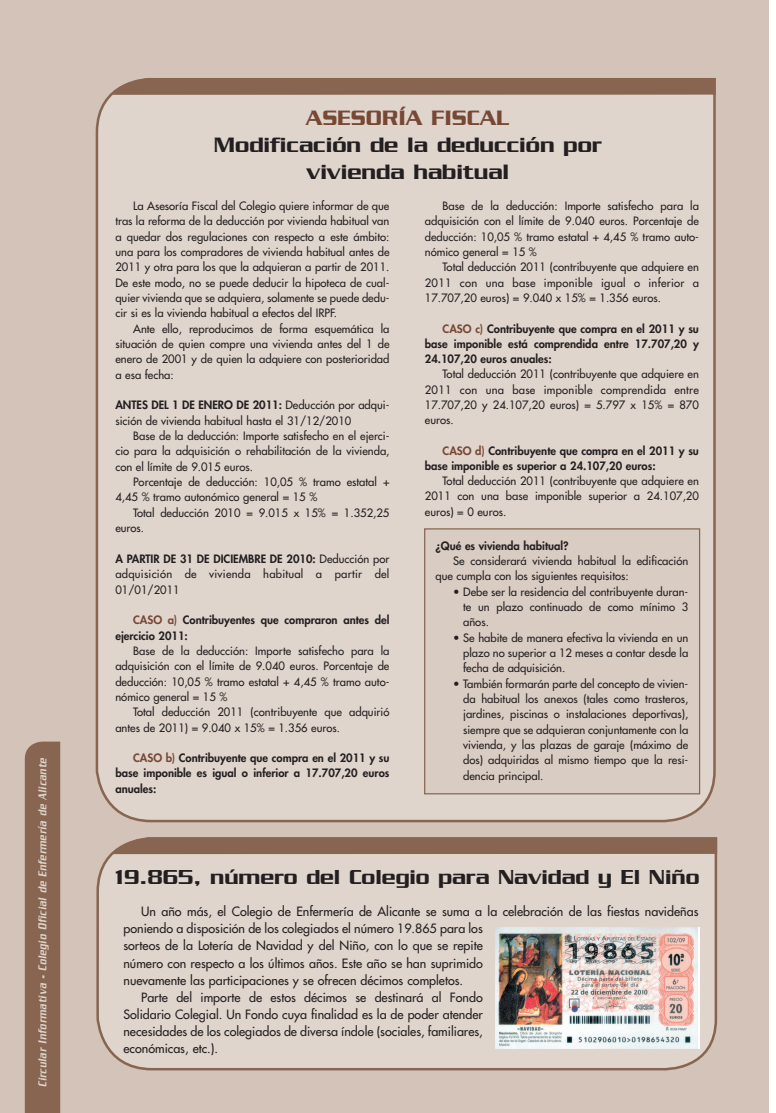
<style>
.page{position:relative;width:776px;height:1113px;background:#fff}
.page>*{position:absolute;margin:0;border:0;box-sizing:border-box;transform-origin:0 0}
.t1{font:500 22.5px/27px "Serpentine";color:#231f20;text-align:center}
.t2{font:500 22.5px "Serpentine";color:#774834}
.t3{font:500 21.88px "Serpentine";color:#231f20}
.t4{font:12.5px "Futura";color:#231f20}
.t5{font:italic 500 12.5px "Serpentine";letter-spacing:.07em;color:#e0d5cd;scale:.7 1}
.t6{font:11.25px/15.4px "Futura";color:#231f20;text-align:justify}
.t7{font:800 11.25px/15.1px "Futura";color:#231f20}
.s1{font-weight:800}
.s2{color:#774834}
</style>
<div class="page">
<div style="left:0;top:0;width:769px;height:1113px;background:#d3c3b9"></div>
<div style="left:25px;top:741px;width:35px;height:372px;background:#886551"></div>
<div style="left:96px;top:94px;width:620px;height:729px;background:#e0d5cd"></div>
<svg style="left:110px;top:78px;width:606px;height:17px;background:#8a6855"></svg>
<div style="left:425px;top:529px;width:274px;height:264px;background:#d9ccc3"></div>
<div style="left:424px;top:528px;width:276px;height:266px;border:1px solid #886551"></div>
<div style="left:96px;top:854px;width:621px;height:217px;background:#e0d5cd"></div>
<div style="left:110px;top:837px;width:607px;height:17px;background:#886551"></div>
<div style="left:495px;top:927px;width:205px;height:122px;background:linear-gradient(to bottom,#e8eaed,#f0f6f7)"></div>
<img style="left:495px;top:927px;width:202px;height:121px">
<p class="t5" style="left:39px;top:1087px;width:472px;rotate:-90deg">Circular Informativa - Colegio Oficial de Enfermería de Alicante</p>
<h1 class="t2" style="left:306px;top:110px;width:205px">ASESORÍA FISCAL</h1>
<h1 class="t1" style="left:214px;top:133px;width:389px">Modificación de la deducción por vivienda habitual</h1>
<p class="t6" style="left:115px;top:199px;width:276px;text-indent:18px">La Asesoría Fiscal del Colegio quiere informar de que tras la reforma de la deducción por vivienda habitual van a quedar dos regulaciones con respecto a este ámbito: una para los compradores de vivienda habitual antes de 2011 y otra para los que la adquieran a partir de 2011.<br>De este modo, no se puede deducir la hipoteca de cual&shy;quier vivienda que se adquiera, solamente se puede dedu&shy;cir si es la vivienda habitual a efectos del IRPF.</p>
<p class="t6" style="left:115px;top:322px;width:276px;text-indent:18px">Ante ello, reproducimos de forma esquemática la situación de quien compre una vivienda antes del 1 de enero de 2001 y de quien la adquiere con posterioridad a esa fecha:</p>
<p class="t6" style="left:115px;top:398px;width:276px"><span class="s1">ANTES DEL 1 DE ENERO DE 2011:</span> Deducción por adqui&shy;sición de vivienda habitual hasta el 31/12/2010</p>
<p class="t6" style="left:115px;top:429px;width:276px;text-indent:18px">Base de la deducción: Importe satisfecho en el ejerci&shy;cio para la adquisición o rehabilitación de la vivienda, con el límite de 9.015 euros.</p>
<p class="t6" style="left:115px;top:475px;width:276px;text-indent:18px">Porcentaje de deducción: 10,05 % tramo estatal +<br>4,45 % tramo autonómico general = 15 %</p>
<p class="t6" style="left:115px;top:506px;width:276px;text-indent:18px">Total deducción 2010 = 9.015 x 15% = 1.352,25 euros.</p>
<p class="t6" style="left:115px;top:552px;width:276px"><span class="s1">A PARTIR DE 31 DE DICIEMBRE DE 2010:</span> Deducción por adquisición de vivienda habitual a partir del 01/01/2011</p>
<p class="t7" style="left:115px;top:613px;width:276px;text-indent:18px"><span class="s2">CASO a)</span> Contribuyentes que compraron antes del ejercicio 2011:</p>
<p class="t6" style="left:115px;top:644px;width:276px;text-indent:18px">Base de la deducción: Importe satisfecho para la adquisición con el límite de 9.040 euros. Porcentaje de deducción: 10,05 % tramo estatal + 4,45 % tramo auto&shy;nómico general = 15 %</p>
<p class="t6" style="left:115px;top:705px;width:276px;text-indent:18px">Total deducción 2011 (contribuyente que adquirió antes de 2011) = 9.040 x 15% = 1.356 euros.</p>
<p class="t7" style="left:115px;top:751px;width:276px;text-align:justify;text-indent:18px"><span class="s2">CASO b)</span> Contribuyente que compra en el 2011 y su base imponible es igual o inferior a 17.707,20 euros anuales:</p>
<p class="t6" style="left:425px;top:199px;width:276px;text-indent:18px">Base de la deducción: Importe satisfecho para la adquisición con el límite de 9.040 euros. Porcentaje de deducción: 10,05 % tramo estatal + 4,45 % tramo auto&shy;nómico general = 15 %</p>
<p class="t6" style="left:425px;top:260px;width:276px;text-indent:18px">Total deducción 2011 (contribuyente que adquiere en 2011 con una base imponible igual o inferior a 17.707,20 euros) = 9.040 x 15% = 1.356 euros.</p>
<p class="t7" style="left:425px;top:322px;width:276px;text-align:justify;text-indent:18px"><span class="s2">CASO c)</span> Contribuyente que compra en el 2011 y su base imponible está comprendida entre 17.707,20 y 24.107,20 euros anuales:</p>
<p class="t6" style="left:425px;top:367px;width:276px;text-indent:18px">Total deducción 2011 (contribuyente que adquiere en 2011 con una base imponible comprendida entre 17.707,20 y 24.107,20 euros) = 5.797 x 15% = 870 euros.</p>
<p class="t7" style="left:425px;top:444px;width:276px;text-indent:18px"><span class="s2">CASO d)</span> Contribuyente que compra en el 2011 y su base imponible es superior a 24.107,20 euros:</p>
<p class="t6" style="left:425px;top:474px;width:276px;text-indent:18px">Total deducción 2011 (contribuyente que adquiere en 2011 con una base imponible superior a 24.107,20 euros) = 0 euros.</p>
<p class="t7" style="left:435px;top:539px;width:135px">¿Qué es vivienda habitual?</p>
<p class="t6" style="left:435px;top:554px;width:254px;text-indent:18px">Se considerará vivienda habitual la edificación que cumpla con los siguientes requisitos:</p>
<p class="t6" style="left:463px;top:584px;width:227px;text-indent:-10px">• Debe ser la residencia del contribuyente duran&shy;te un plazo continuado de como mínimo 3 años.</p>
<p class="t6" style="left:463px;top:630px;width:227px;text-indent:-10px">• Se habite de manera efectiva la vivienda en un plazo no superior a 12 meses a contar desde la fecha de adquisición.</p>
<p class="t6" style="left:463px;top:676px;width:227px;text-indent:-10px">• También formarán parte del concepto de vivien&shy;da habitual los anexos (tales como trasteros, jardines, piscinas o instalaciones deportivas), siempre que se adquieran conjuntamente con la vivienda, y las plazas de garaje (máximo de dos) adquiridas al mismo tiempo que la resi&shy;dencia principal.</p>
<h2 class="t3" style="left:115px;top:870px;width:586px">19.865, número del Colegio para Navidad y El Niño</h2>
<p class="t4" style="left:141px;top:905px;width:559px">Un año más, el Colegio de Enfermería de Alicante se suma a la celebración de las fiestas navideñas</p>
<p class="t4" style="left:123px;top:922px;width:361px">poniendo a disposición de los colegiados el número 19.865 para los</p>
<p class="t4" style="left:123px;top:939px;width:361px">sorteos de la Lotería de Navidad y del Niño, con lo que se repite</p>
<p class="t4" style="left:123px;top:956px;width:361px">número con respecto a los últimos años. Este año se han suprimido</p>
<p class="t4" style="left:123px;top:973px;width:341px">nuevamente las participaciones y se ofrecen décimos completos.</p>
<p class="t4" style="left:141px;top:990px;width:343px">Parte del importe de estos décimos se destinará al Fondo</p>
<p class="t4" style="left:123px;top:1007px;width:361px">Solidario Colegial. Un Fondo cuya finalidad es la de poder atender</p>
<p class="t4" style="left:123px;top:1024px;width:361px">necesidades de los colegiados de diversa índole (sociales, familiares,</p>
<p class="t4" style="left:123px;top:1042px;width:96px">económicas, etc.).</p>
</div>
